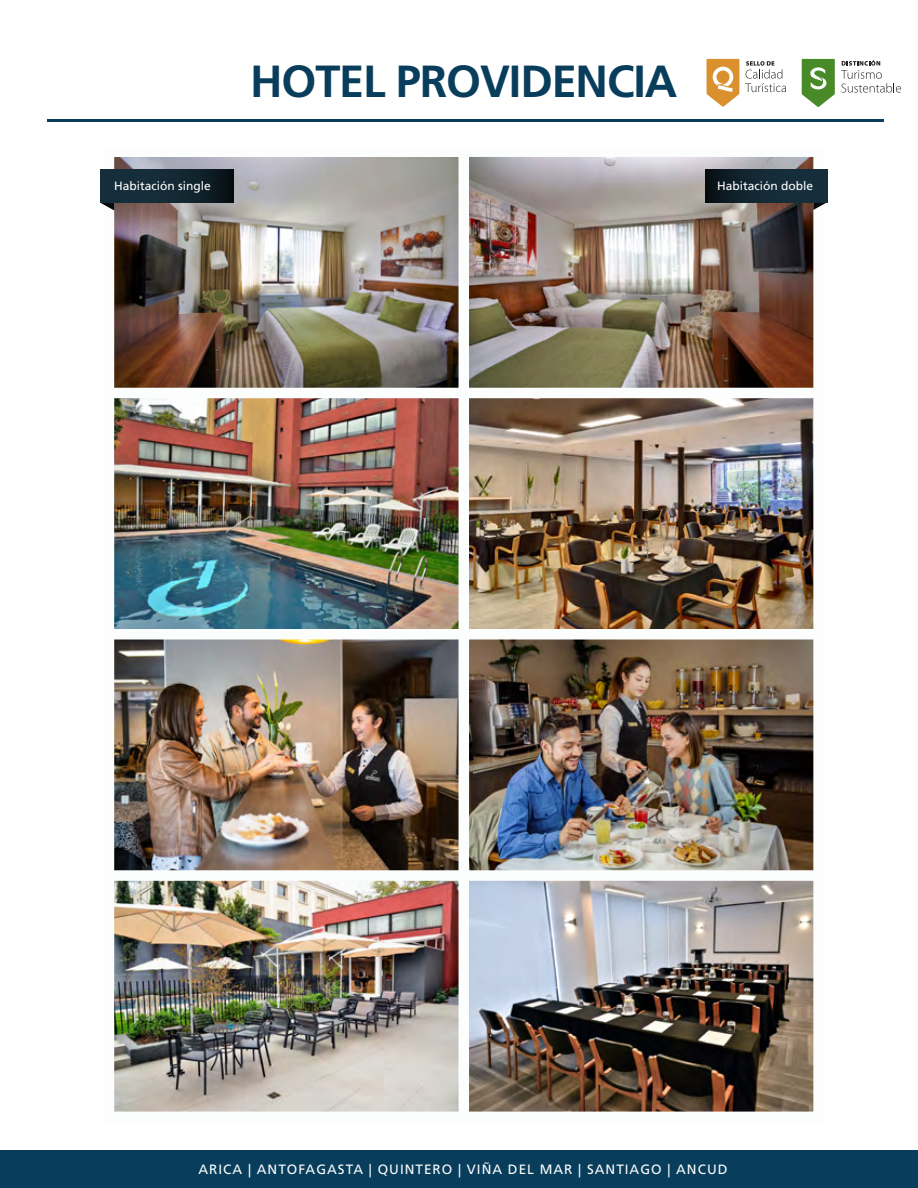
<style>
.page{position:relative;width:918px;height:1188px;background:#fff}
.page>*{position:absolute;margin:0;border:0;box-sizing:border-box;transform-origin:0 0}
.t1{font:700 45px "Frutiger";letter-spacing:-.025em;color:#093d5c}
.t2{font:13.5px "Frutiger";letter-spacing:.075em;color:#fcfdfd}
.t3{font:12px "Frutiger";color:#fff}
</style>
<div class="page">
<div style="left:0;top:1150px;width:918px;height:38px;background:#093d5c"></div>
<svg style="left:707px;top:59px;width:32px;height:48px"></svg>
<svg style="left:745px;top:61px;width:41px;height:31px"></svg>
<svg style="left:802px;top:59px;width:33px;height:48px"></svg>
<svg style="left:841px;top:60px;width:60px;height:33px"></svg>
<hr style="left:47px;top:120px;width:837px;height:2px;background:#093d5c">
<img style="left:115px;top:158px;width:343px;height:230px">
<img style="left:469px;top:157px;width:344px;height:231px">
<img style="left:115px;top:640px;width:344px;height:230px">
<img style="left:115px;top:398px;width:344px;height:231px">
<img style="left:115px;top:881px;width:343px;height:230px">
<img style="left:469px;top:640px;width:344px;height:230px">
<img style="left:469px;top:881px;width:344px;height:230px">
<img style="left:469px;top:398px;width:344px;height:231px">
<svg style="left:101px;top:203px;width:13px;height:7px"></svg>
<div style="left:101px;top:170px;width:132px;height:33px;background:linear-gradient(to right,#193544,#0c181e)"></div>
<svg style="left:813px;top:202px;width:14px;height:8px"></svg>
<div style="left:705px;top:169px;width:122px;height:33px;background:linear-gradient(to right,#0b171e,#193544)"></div>
<h1 class="t1" style="left:250px;top:55px;width:429px">HOTEL PROVIDENCIA</h1>
<p class="t3" style="left:114px;top:179px;width:98px">Habitación single</p>
<p class="t3" style="left:717px;top:178px;width:98px">Habitación doble</p>
<p class="t2" style="left:198px;top:1161px;width:531px">ARICA | ANTOFAGASTA | QUINTERO | VIÑA DEL MAR | SANTIAGO | ANCUD</p>
</div>
